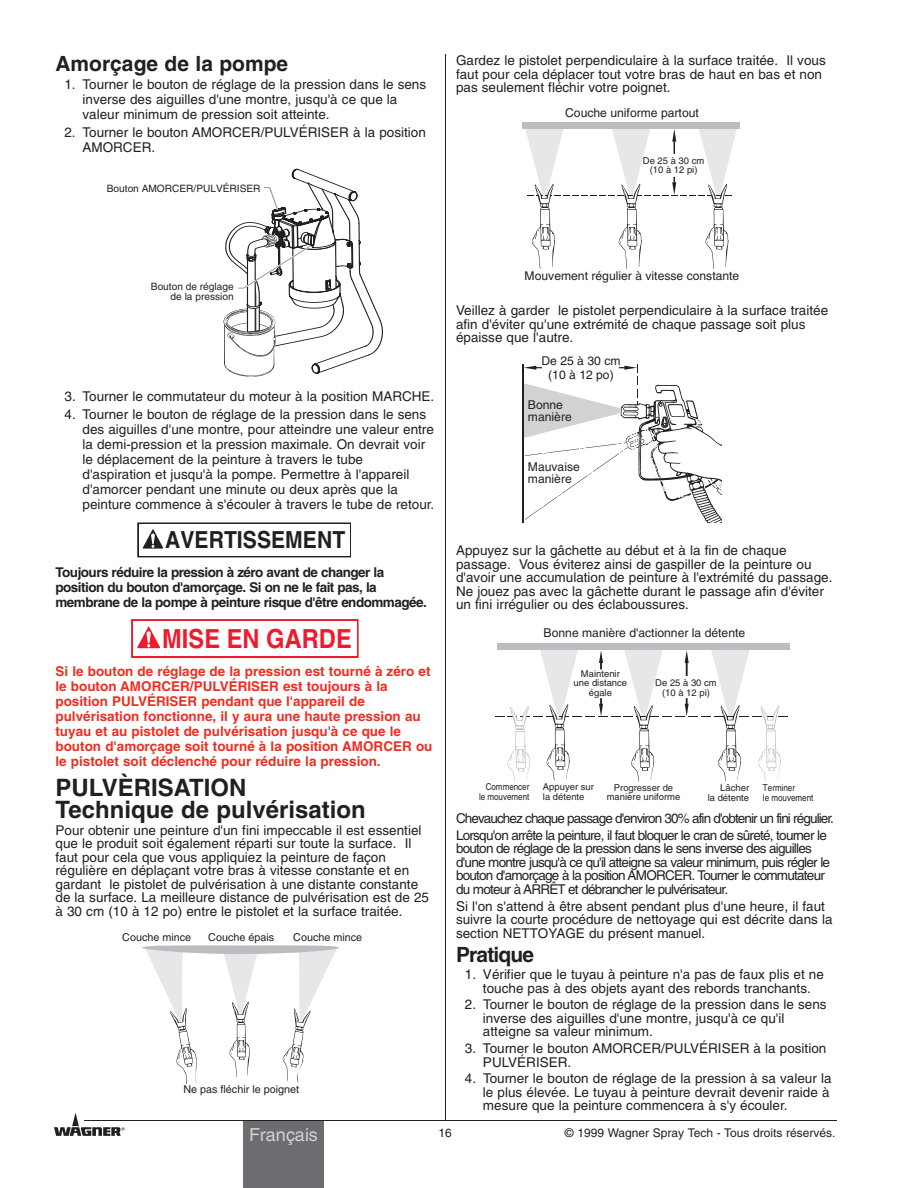
<style>
.page{position:relative;width:918px;height:1188px;background:#fff}
.page>*{position:absolute;margin:0;border:0;box-sizing:border-box;transform-origin:0 0}
.t1{font:700 26.25px "Helvetica";color:#ee1b2c;scale:.9 1}
.t2{font:700 24px/21.8px "Helvetica";color:#231f20}
.t3{font:700 23.55px "Helvetica";color:#231f20;scale:.9 1}
.t4{font:700 21px "Helvetica";color:#231f20}
.t5{font:700 21px "Helvetica";letter-spacing:-.04em;color:#231f20}
.t6{font:18px "Helvetica";color:#d1d2d4}
.t7{font:13.5px/13.5px "Helvetica";color:#231f20}
.t8{font:700 13.5px/15px "Helvetica";color:#ee2e22}
.t9{font:13.5px/13.5px "Helvetica";letter-spacing:-.055em;color:#231f20}
.t10{font:700 13.5px/15px "Helvetica";letter-spacing:-.04em;color:#231f20}
.t11{font:13.5px/16.8px "Helvetica";letter-spacing:-.065em;color:#231f20}
.t12{font:12.15px/12.1px "Helvetica";color:#231f20}
.t13{font:12px "Helvetica";color:#231f20}
.t14{font:10.8px "Helvetica";color:#231f20}
.t15{font:10.2px/10.2px "Helvetica";color:#231f20;text-align:right}
.t16{font:9.45px/9.4px "Helvetica";color:#231f20;text-align:center}
.t17{font:9.45px/9.4px "Helvetica";color:#231f20;text-align:right;scale:.85 1}
.t18{font:700 2.7px "Helvetica";color:#231f20}
</style>
<div class="page">
<div style="left:243px;top:1120px;width:81px;height:68px;background:#6c6d70"></div>
<svg style="left:142px;top:945px;width:197px;height:140px"></svg>
<svg style="left:131px;top:619px;width:228px;height:39px"></svg>
<svg style="left:137px;top:523px;width:214px;height:34px"></svg>
<svg style="left:223px;top:169px;width:159px;height:208px"></svg>
<hr style="left:84px;top:1120px;width:753px;height:1px;background:#231f20">
<hr style="left:445px;top:54px;width:1px;height:1066px;background:#231f20">
<svg style="left:54px;top:1112px;width:71px;height:24px"></svg>
<div style="left:497px;top:644px;width:293px;height:6px;background:#bcbdc0"></div>
<svg style="left:495px;top:650px;width:293px;height:132px"></svg>
<hr style="left:522px;top:364px;width:2px;height:159px;background:#231f20">
<svg style="left:524px;top:364px;width:198px;height:159px"></svg>
<div style="left:522px;top:122px;width:218px;height:7px;background:#bcbdc0"></div>
<svg style="left:525px;top:129px;width:212px;height:140px"></svg>
<h3 class="t4" style="left:56px;top:55px;width:234px">Amorçage de la pompe</h3>
<p class="t7" style="left:82px;top:78px;width:345px;line-height:15px;text-indent:-18px">1. Tourner le bouton de réglage de la pression dans le sens inverse des aiguilles d'une montre, jusqu'à ce que la valeur minimum de pression soit atteinte.</p>
<p class="t7" style="left:82px;top:126px;width:345px;line-height:15px;text-indent:-18px">2. Tourner le bouton AMORCER/PULVÉRISER à la position<br>AMORCER.</p>
<p class="t15" style="left:107px;top:184px;width:155px">Bouton AMORCER/PULVÉRISER</p>
<p class="t7" style="left:456px;top:55px;width:371px">Gardez le pistolet perpendiculaire à la surface traitée. Il vous faut pour cela déplacer tout votre bras de haut en bas et non pas seulement fléchir votre poignet.</p>
<p class="t12" style="left:565px;top:108px;width:135px">Couche uniforme partout</p>
<p class="t16" style="left:643px;top:157px;width:63px">De 25 à 30 cm (10 à 12 pi)</p>
<p class="t15" style="left:151px;top:282px;width:84px">Bouton de réglage de la pression</p>
<p class="t7" style="left:64px;top:391px;width:371px">3. Tourner le commutateur du moteur à la position MARCHE.</p>
<p class="t7" style="left:82px;top:408px;width:353px;line-height:15px;text-indent:-18px">4. Tourner le bouton de réglage de la pression dans le sens des aiguilles d'une montre, pour atteindre une valeur entre la demi-pression et la pression maximale. On devrait voir le déplacement de la peinture à travers le tube d'aspiration et jusqu'à la pompe. Permettre à l'appareil d'amorcer pendant une minute ou deux après que la peinture commence à s'écouler à travers le tube de retour.</p>
<h3 class="t3" style="left:165px;top:531px;width:202px">AVERTISSEMENT</h3>
<p class="t10" style="left:56px;top:566px;width:373px">Toujours réduire la pression à zéro avant de changer la position du bouton d'amorçage. Si on ne le fait pas, la membrane de la pompe à peinture risque d'être endommagée.</p>
<h1 class="t1" style="left:162px;top:628px;width:212px">MISE EN GARDE</h1>
<p class="t8" style="left:56px;top:665px;width:379px">Si le bouton de réglage de la pression est tourné à zéro et le bouton AMORCER/PULVÉRISER est toujours à la position PULVÉRISER pendant que l'appareil de pulvérisation fonctionne, il y aura une haute pression au tuyau et au pistolet de pulvérisation jusqu'à ce que le bouton d'amorçage soit tourné à la position AMORCER ou le pistolet soit déclenché pour réduire la pression.</p>
<h2 class="t2" style="left:56px;top:779px;width:312px">PULVÈRISATION<br>Technique de pulvérisation</h2>
<p class="t7" style="left:56px;top:825px;width:375px">Pour obtenir une peinture d'un fini impeccable il est essentiel que le produit soit également réparti sur toute la surface. Il faut pour cela que vous appliquiez la peinture de façon régulière en déplaçant votre bras à vitesse constante et en gardant le pistolet de pulvérisation à une distante constante de la surface. La meilleure distance de pulvérisation est de 25 à 30 cm (10 à 12 po) entre le pistolet et la surface traitée.</p>
<p class="t14" style="left:208px;top:933px;width:68px">Couche épais</p>
<p class="t14" style="left:122px;top:933px;width:71px">Couche mince</p>
<p class="t14" style="left:293px;top:933px;width:71px">Couche mince</p>
<p class="t14" style="left:183px;top:1085px;width:117px">Ne pas fléchir le poignet</p>
<p class="t12" style="left:525px;top:271px;width:216px">Mouvement régulier à vitesse constante</p>
<p class="t7" style="left:456px;top:305px;width:374px">Veillez à garder le pistolet perpendiculaire à la surface traitée afin d'éviter qu'une extrémité de chaque passage soit plus épaisse que l'autre.</p>
<p class="t12" style="left:542px;top:355px;width:81px;line-height:13.5px;text-align:center">De 25 à 30 cm (10 à 12 po)</p>
<p class="t12" style="left:528px;top:400px;width:45px">Bonne manière</p>
<p class="t12" style="left:528px;top:462px;width:53px">Mauvaise manière</p>
<p class="t7" style="left:456px;top:545px;width:378px">Appuyez sur la gâchette au début et à la fin de chaque passage. Vous éviterez ainsi de gaspiller de la peinture ou d'avoir une accumulation de peinture à l'extrémité du passage.<br>Ne jouez pas avec la gâchette durant le passage afin d'éviter un fini irrégulier ou des éclaboussures.</p>
<p class="t12" style="left:544px;top:628px;width:203px">Bonne manière d'actionner la détente</p>
<p class="t16" style="left:574px;top:669px;width:55px">Maintenir une distance égale</p>
<p class="t16" style="left:655px;top:679px;width:63px">De 25 à 30 cm (10 à 12 pi)</p>
<p class="t17" style="left:479px;top:783px;width:61px">Commencer le mouvement</p>
<p class="t17" style="left:763px;top:784px;width:61px;text-align:left">Terminer<br>le mouvement</p>
<p class="t16" style="left:543px;top:783px;width:52px;text-align:left">Appuyer sur la détente</p>
<p class="t16" style="left:708px;top:784px;width:43px;text-align:right">Lâcher<br>la détente</p>
<p class="t16" style="left:607px;top:784px;width:75px">Progresser de manière uniforme</p>
<p class="t11" style="left:456px;top:811px;width:380px">Chevauchez chaque passage d'environ 30% afin d'obtenir un fini régulier.<br>Lorsqu'on arrête la peinture, il faut bloquer le cran de sûreté, tourner le</p>
<p class="t9" style="left:456px;top:843px;width:376px">bouton de réglage de la pression dans le sens inverse des aiguilles d'une montre jusqu'à ce qu'il atteigne sa valeur minimum, puis régler le bouton d'amorçage à la position AMORCER. Tourner le commutateur du moteur à ARRÊT et débrancher le pulvérisateur.</p>
<p class="t7" style="left:456px;top:900px;width:378px">Si l'on s'attend à être absent pendant plus d'une heure, il faut suivre la courte procédure de nettoyage qui est décrite dans la section NETTOYAGE du présent manuel.</p>
<h3 class="t5" style="left:456px;top:947px;width:80px">Pratique</h3>
<p class="t7" style="left:465px;top:969px;width:360px;text-align:center">1. Vérifier que le tuyau à peinture n'a pas de faux plis et ne touche pas à des objets ayant des rebords tranchants.</p>
<p class="t7" style="left:483px;top:999px;width:345px;text-indent:-18px">2. Tourner le bouton de réglage de la pression dans le sens inverse des aiguilles d'une montre, jusqu'à ce qu'il atteigne sa valeur minimum.</p>
<p class="t7" style="left:483px;top:1043px;width:345px;text-indent:-18px">3. Tourner le bouton AMORCER/PULVÉRISER à la position<br>PULVÉRISER.</p>
<p class="t7" style="left:483px;top:1073px;width:350px;text-indent:-18px">4. Tourner le bouton de réglage de la pression à sa valeur la le plus élevée. Le tuyau à peinture devrait devenir raide à mesure que la peinture commencera à s'y écouler.</p>
<p class="t18" style="left:122px;top:1128px;width:3px">R</p>
<h3 class="t6" style="left:249px;top:1128px;width:70px">Français</h3>
<p class="t13" style="left:438px;top:1128px;width:15px">16</p>
<p class="t13" style="left:565px;top:1128px;width:272px">© 1999 Wagner Spray Tech - Tous droits réservés.</p>
</div>
